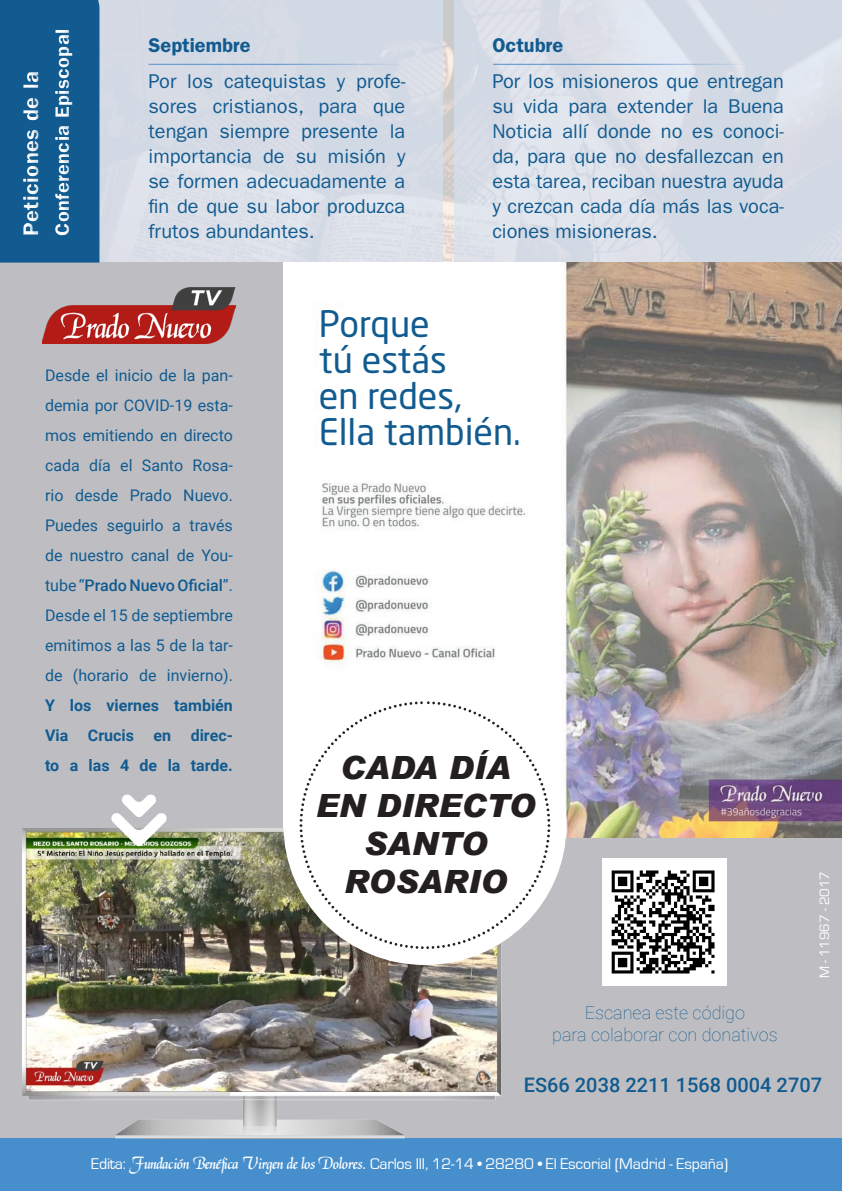
<style>
.page{position:relative;width:842px;height:1191px;background:#fff}
.page>*{position:absolute;margin:0;border:0;box-sizing:border-box;transform-origin:0 0}
.t1{font:36px "Neo Sans Std";color:#115b90}
.t2{font:italic 900 32px/38px "Arial";color:#231f20;text-align:center}
.t3{font:600 22px "ITC Franklin Gothic Std";letter-spacing:.02em;color:#fff}
.Párrafo_Artículo{font:20px/25px "ITC Franklin Gothic Std";color:#115b90;text-align:justify}
.t4{font:500 20px "Roboto";color:#115b90}
.t5{font:600 20px "ITC Franklin Gothic Std";letter-spacing:.02em;color:#fff}
.Párrafo_Artículo-2{font:600 20px "ITC Franklin Gothic Std";color:#115b90}
.t6{font:100 18px "Roboto";color:#115b90}
.t7{font:16px/30px "Roboto";color:#115b90;text-align:justify}
.t8{font:16px "Eurostile";letter-spacing:-.01em;color:#fff}
.t9{font:700 16px/30px "Roboto";color:#115b90;text-align:justify}
.t10{font:14px "Eurostile";letter-spacing:-.01em;color:#fff}
.s1{font-weight:500}
.s2{font-family:"Daniela";font-size:18px}
.s3{font-size:18px}
</style>
<div class="page">
<div style="left:99px;top:0;width:344px;height:262px;background:#d6dbe5"></div>
<div style="left:455px;top:0;width:387px;height:262px;background:#d7dbe5"></div>
<div style="left:0;top:262px;width:842px;height:929px;background:#bebec2"></div>
<img style="left:283px;top:262px;width:559px;height:575px">
<div style="left:0;top:1138px;width:842px;height:53px;background:#468fcc"></div>
<div style="left:0;top:0;width:99px;height:262px;background:#115b90"></div>
<div style="left:21px;top:28px;width:61px;height:217px;background:#115b90"></div>
<div style="left:17px;top:25px;width:59px;height:216px;background:#115b90"></div>
<div style="left:20px;top:24px;width:58px;height:215px;background:#115b90"></div>
<img style="left:22px;top:828px;width:479px;height:311px">
<div style="left:283px;top:685px;width:283px;height:280px;background:#fff;border-radius:50%"></div>
<svg style="left:300px;top:701px;width:250px;height:248px"></svg>
<hr style="left:149px;top:64px;width:255px;height:1px;background:#588eca">
<hr style="left:493px;top:64px;width:255px;height:1px;background:#588eca">
<svg style="left:111px;top:794px;width:56px;height:52px"></svg>
<img style="left:603px;top:858px;width:123px;height:127px">
<img style="left:43px;top:288px;width:193px;height:56px">
<div style="left:319px;top:309px;width:229px;height:162px;background:#fff"></div>
<p class="t3" style="left:18px;top:236px;width:166px;rotate:-90deg">Peticiones de la</p>
<p class="t5" style="left:50px;top:236px;width:208px;rotate:-90deg">Conferencia Episcopal</p>
<p class="Párrafo_Artículo-2" style="left:149px;top:33px;width:103px">Septiembre</p>
<p class="Párrafo_Artículo" style="left:149px;top:69px;width:258px">Por los catequistas y profe&shy;sores cristianos, para que tengan siempre presente la importancia de su misión y se formen adecuadamente a fin de que su labor produzca frutos abundantes.</p>
<p class="Párrafo_Artículo-2" style="left:492px;top:33px;width:72px">Octubre</p>
<p class="Párrafo_Artículo" style="left:492px;top:69px;width:293px">Por los misioneros que entregan su vida para extender la Buena Noticia allí donde no es conoci&shy;da, para que no desfallezcan en esta tarea, reciban nuestra ayuda y crezcan cada día más las voca&shy;ciones misioneras.</p>
<p class="t7" style="left:45px;top:359px;width:189px">Desde el inicio de la pan&shy;demia por COVID-19 esta&shy;mos emitiendo en directo cada día el Santo Rosa&shy;rio desde Prado Nuevo.<br>Puedes seguirlo a través de nuestro canal de You&shy;tube “<span class="s1">Prado Nuevo Oficial</span>”.<br>Desde el 15 de septiembre emitimos a las 5 de la tar&shy;de (horario de invierno).</p>
<p class="t9" style="left:45px;top:689px;width:189px">Y los viernes también Via Crucis en direc&shy;to a las 4 de la tarde.</p>
<p class="t1" style="left:319px;top:302px;width:112px">Porque</p>
<p class="t1" style="left:319px;top:338px;width:130px">tú estás</p>
<p class="t1" style="left:319px;top:374px;width:145px">en redes,</p>
<p class="t1" style="left:319px;top:410px;width:203px">Ella también.</p>
<p class="t2" style="left:340px;top:748px;width:172px">CADA DÍA</p>
<p class="t2" style="left:316px;top:786px;width:221px">EN DIRECTO<br>SANTO</p>
<p class="t2" style="left:344px;top:862px;width:164px">ROSARIO</p>
<p class="t10" style="left:817px;top:978px;width:109px;rotate:-90deg">M - 11967 - 2017</p>
<p class="t6" style="left:585px;top:1000px;width:162px">Escanea este código</p>
<p class="t6" style="left:552px;top:1022px;width:227px">para colaborar con donativos</p>
<p class="t4" style="left:524px;top:1070px;width:300px">ES66 2038 2211 1568 0004 2707</p>
<p class="t8" style="left:91px;top:1155px;width:639px">Edita: <span class="s2">Fundación Benéfica Virgen de los Dolores</span><span class="s3">.</span> Carlos III, 12-14 • 28280 • El Escorial (Madrid - España)</p>
</div>
